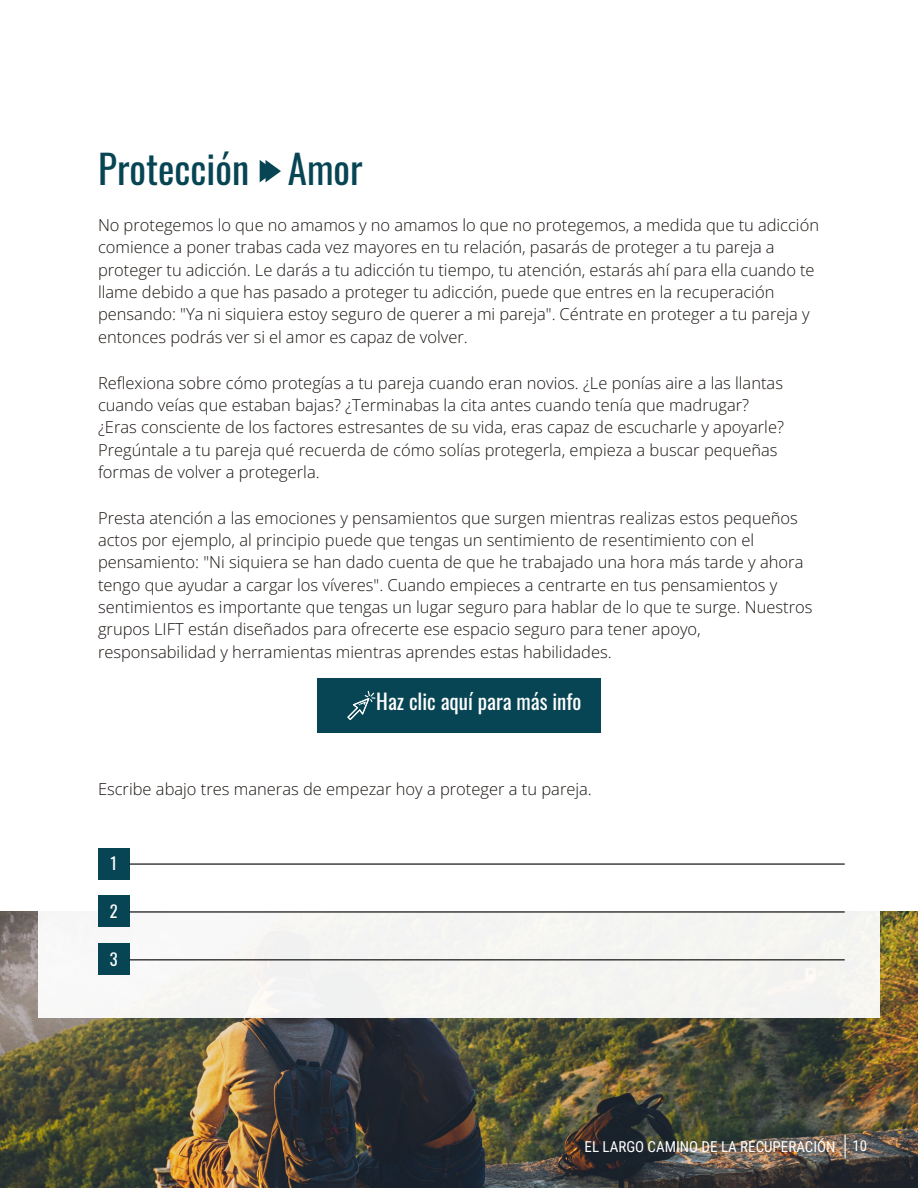
<style>
.page{position:relative;width:918px;height:1188px;background:#fff}
.page>*{position:absolute;margin:0;border:0;box-sizing:border-box;transform-origin:0 0}
.t1{font:39px "Oswald";color:#084554}
.t2{font:21px "Oswald";color:#fff}
.t3{font:300 16.5px/22.4px "Open Sans";color:#1a1512}
.t4{font:16.5px "Oswald";color:#fff}
.t5{font:15px "Roboto Condensed";color:#fff}
</style>
<div class="page">
<img style="left:0;top:911px;width:918px;height:277px">
<div style="left:38px;top:832px;width:842px;height:186px;background:#f8f8f8"></div>
<svg style="left:845px;top:1136px;width:1px;height:22px"></svg>
<div style="left:317px;top:678px;width:284px;height:54px;background:#084554"></div>
<div style="left:98px;top:848px;width:32px;height:31px;background:#084554"></div>
<hr style="left:130px;top:863px;width:714px;height:2px;background:#000">
<div style="left:98px;top:896px;width:32px;height:31px;background:#084554"></div>
<hr style="left:130px;top:911px;width:714px;height:2px;background:#000">
<div style="left:98px;top:944px;width:32px;height:31px;background:#084554"></div>
<hr style="left:130px;top:959px;width:714px;height:1px;background:#000">
<svg style="left:347px;top:691px;width:28px;height:29px"></svg>
<svg style="left:260px;top:160px;width:21px;height:22px"></svg>
<p class="t1" style="left:98px;top:138px;width:266px">Protección Amor</p>
<p class="t3" style="left:98px;top:213px;width:723px">No protegemos lo que no amamos y no amamos lo que no protegemos, a medida que tu adicción comience a poner trabas cada vez mayores en tu relación, pasarás de proteger a tu pareja a proteger tu adicción. Le darás a tu adicción tu tiempo, tu atención, estarás ahí para ella cuando te llame debido a que has pasado a proteger tu adicción, puede que entres en la recuperación pensando: "Ya ni siquiera estoy seguro de querer a mi pareja". Céntrate en proteger a tu pareja y entonces podrás ver si el amor es capaz de volver.</p>
<p class="t3" style="left:98px;top:371px;width:687px">Reflexiona sobre cómo protegías a tu pareja cuando eran novios. ¿Le ponías aire a las llantas cuando veías que estaban bajas? ¿Terminabas la cita antes cuando tenía que madrugar? ¿Eras consciente de los factores estresantes de su vida, eras capaz de escucharle y apoyarle?<br>Pregúntale a tu pareja qué recuerda de cómo solías protegerla, empieza a buscar pequeñas formas de volver a protegerla.</p>
<p class="t3" style="left:98px;top:506px;width:716px">Presta atención a las emociones y pensamientos que surgen mientras realizas estos pequeños actos por ejemplo, al principio puede que tengas un sentimiento de resentimiento con el pensamiento: "Ni siquiera se han dado cuenta de que he trabajado una hora más tarde y ahora tengo que ayudar a cargar los víveres". Cuando empieces a centrarte en tus pensamientos y sentimientos es importante que tengas un lugar seguro para hablar de lo que te surge. Nuestros grupos LIFT están diseñados para ofrecerte ese espacio seguro para tener apoyo, responsabilidad y herramientas mientras aprendes estas habilidades.</p>
<p class="t2" style="left:376px;top:687px;width:207px">Haz clic aquí para más info</p>
<p class="t3" style="left:98px;top:777px;width:495px">Escribe abajo tres maneras de empezar hoy a proteger a tu pareja.</p>
<p class="t4" style="left:110px;top:851px;width:8px">1</p>
<p class="t4" style="left:110px;top:898px;width:9px">2</p>
<p class="t4" style="left:110px;top:946px;width:9px">3</p>
<p class="t5" style="left:585px;top:1136px;width:252px">EL LARGO CAMINO DE LA RECUPERACIÓN</p>
<p class="t5" style="left:853px;top:1138px;width:16px">10</p>
</div>
